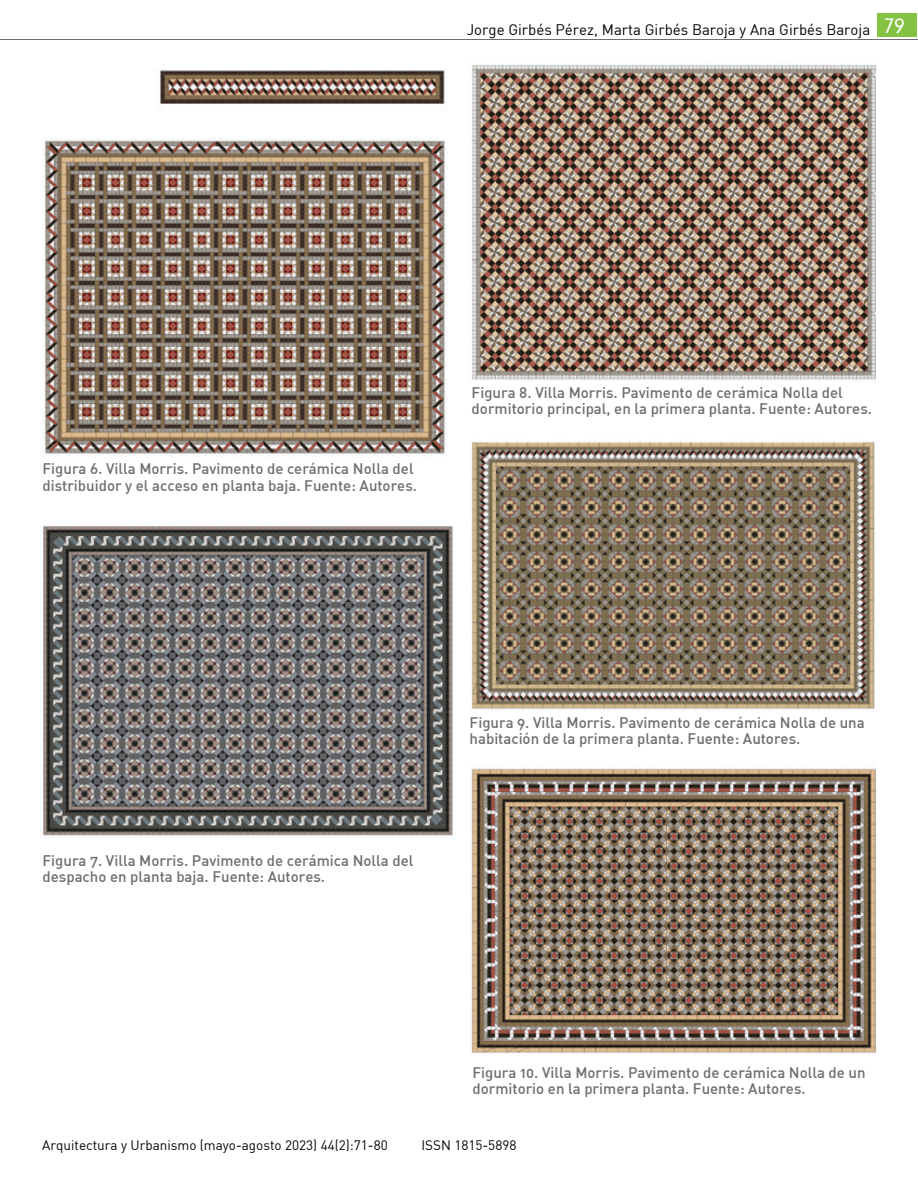
<style>
.page{position:relative;width:918px;height:1188px;background:#fff}
.page>*{position:absolute;margin:0;border:0;box-sizing:border-box;transform-origin:0 0}
.t1{font:15px/16.5px "DIN Medium Alternate";color:#6d6e71}
.t2{font:15px "DIN";color:#040503}
.t3{font:13.5px "DIN";color:#040503}
</style>
<div class="page">
<div style="left:878px;top:14px;width:39px;height:23px;background:#84c243"></div>
<hr style="left:0;top:40px;width:918px;height:1px;background:#6f6f72">
<img style="left:43px;top:69px;width:404px;height:388px">
<img style="left:40px;top:526px;width:414px;height:311px">
<img style="left:472px;top:64px;width:404px;height:316px">
<img style="left:471px;top:442px;width:404px;height:267px">
<img style="left:470px;top:768px;width:406px;height:287px">
<p class="t2" style="left:467px;top:20px;width:439px">Jorge Girbés Pérez, Marta Girbés Baroja y Ana Girbés Baroja <sup>79</sup></p>
<p class="t1" style="left:43px;top:460px;width:376px">Figura 6. Villa Morris. Pavimento de cerámica Nolla del distribuidor y el acceso en planta baja. Fuente: Autores.</p>
<p class="t1" style="left:472px;top:384px;width:402px">Figura 8. Villa Morris. Pavimento de cerámica Nolla del dormitorio principal, en la primera planta. Fuente: Autores.</p>
<p class="t1" style="left:43px;top:852px;width:373px">Figura 7. Villa Morris. Pavimento de cerámica Nolla del despacho en planta baja. Fuente: Autores.</p>
<p class="t1" style="left:470px;top:714px;width:397px">Figura 9. Villa Morris. Pavimento de cerámica Nolla de una habitación de la primera planta. Fuente: Autores.</p>
<p class="t1" style="left:472px;top:1064px;width:395px">Figura 10. Villa Morris. Pavimento de cerámica Nolla de un dormitorio en la primera planta. Fuente: Autores.</p>
<p class="t3" style="left:42px;top:1137px;width:347px">Arquitectura y Urbanismo (mayo-agosto 2023) 44(2):71-80</p>
<p class="t3" style="left:421px;top:1137px;width:97px">ISSN 1815-5898</p>
</div>
